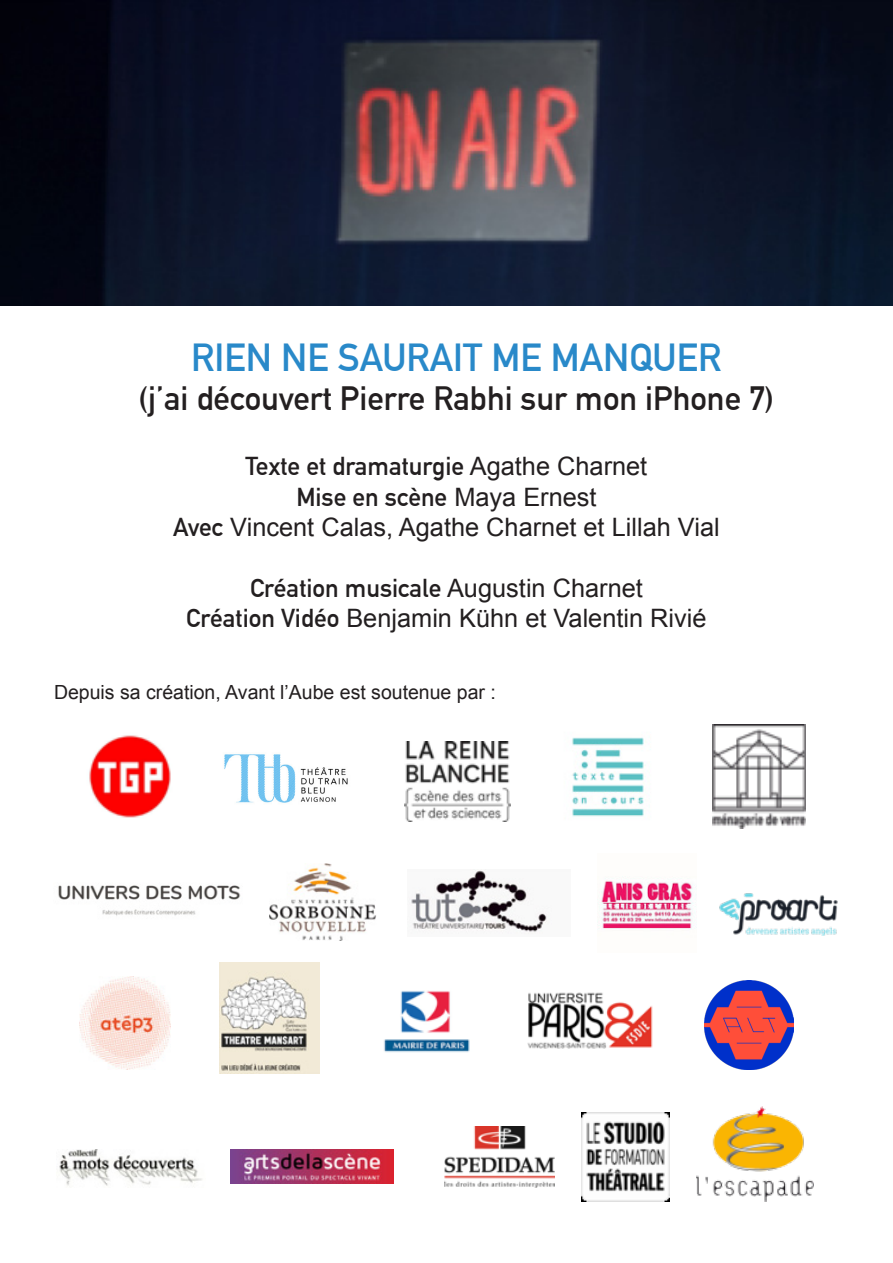
<style>
.page{position:relative;width:893px;height:1263px;background:#fff}
.page>*{position:absolute;margin:0;border:0;box-sizing:border-box;transform-origin:0 0}
.t1{font:700 38.25px "DIN Alternate";color:#2989c9}
.t2{font:700 33px "DIN Alternate";color:#231f20}
.t3{font:700 25.35px "DIN Alternate";color:#231f20}
.t4{font:25.35px "Arial";color:#231f20}
.t5{font:19.5px "Arial";color:#231f20}
.s1{font-family:"Arial";font-weight:400}
.s2{font-family:"DIN Alternate";font-weight:700}
</style>
<div class="page">
<img style="left:89px;top:735px;width:82px;height:83px">
<img style="left:0;top:0;width:893px;height:305px">
<img style="left:404px;top:741px;width:107px;height:80px">
<img style="left:598px;top:876px;width:99px;height:54px">
<img style="left:571px;top:737px;width:75px;height:80px">
<img style="left:58px;top:885px;width:183px;height:31px">
<img style="left:269px;top:863px;width:107px;height:77px">
<img style="left:581px;top:1113px;width:89px;height:88px">
<img style="left:80px;top:976px;width:91px;height:94px">
<img style="left:220px;top:962px;width:100px;height:112px">
<img style="left:411px;top:869px;width:136px;height:65px">
<img style="left:527px;top:992px;width:126px;height:57px">
<img style="left:59px;top:1149px;width:143px;height:37px">
<img style="left:230px;top:1149px;width:164px;height:34px">
<img style="left:444px;top:1127px;width:110px;height:60px">
<img style="left:384px;top:990px;width:86px;height:63px">
<img style="left:224px;top:754px;width:124px;height:49px">
<img style="left:704px;top:981px;width:89px;height:89px">
<img style="left:697px;top:1106px;width:117px;height:95px">
<img style="left:713px;top:725px;width:93px;height:103px">
<img style="left:719px;top:893px;width:119px;height:43px">
<p class="t1" style="left:191px;top:328px;width:532px">RIEN NE SAURAIT ME MANQUER</p>
<p class="t2" style="left:139px;top:373px;width:637px">(j’ai découvert Pierre Rabhi sur mon iPhone 7)</p>
<p class="t3" style="left:246px;top:447px;width:403px">Texte et dramaturgie <span class="s1">Agathe Charnet</span></p>
<p class="t3" style="left:296px;top:477px;width:302px">Mise en scène <span class="s1">Maya Ernest</span></p>
<p class="t4" style="left:173px;top:511px;width:548px"><span class="s2">Avec</span> Vincent Calas, Agathe Charnet et Lillah Vial</p>
<p class="t3" style="left:250px;top:569px;width:394px">Création musicale <span class="s1">Augustin Charnet</span></p>
<p class="t4" style="left:186px;top:602px;width:522px"><span class="s2">Création Vidéo</span> Benjamin Kühn et Valentin Rivié</p>
<p class="t5" style="left:54px;top:679px;width:443px">Depuis sa création, Avant l’Aube est soutenue par :</p>
</div>
